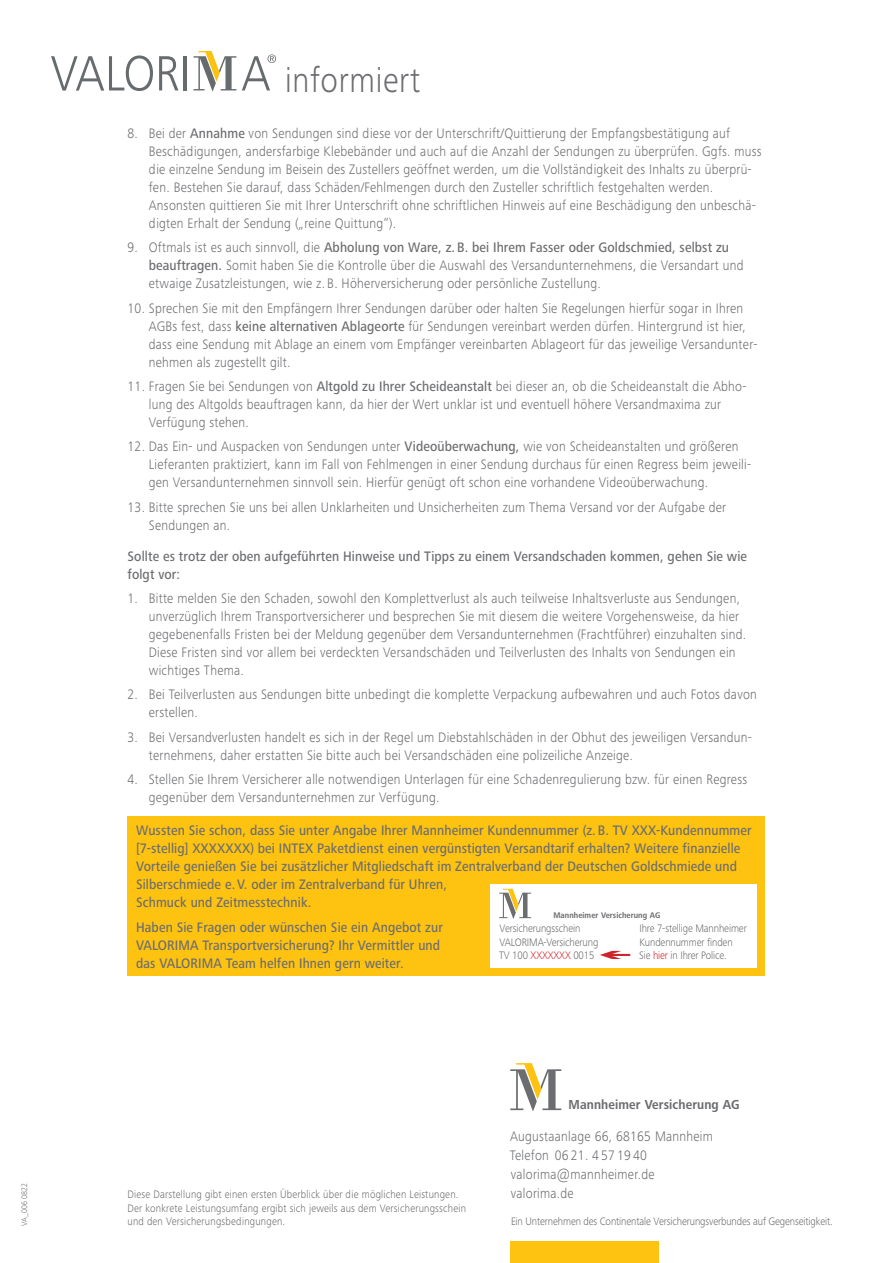
<style>
.page{position:relative;width:893px;height:1263px;background:#fff}
.page>*{position:absolute;margin:0;border:0;box-sizing:border-box;transform-origin:0 0}
.t1{font:300 36px "Frutiger Next Pro";letter-spacing:.02em;color:#6c6d70;scale:.9 1}
.t2{font:300 14.25px/18px "Frutiger Next Pro";letter-spacing:.02em;color:#6c6d70;scale:.9 1}
.t3{font:500 14.25px/18px "Frutiger Next Pro";letter-spacing:.01em;color:#6c6d70;scale:.9 1}
.t4{font:700 13.5px "Frutiger Next Pro";letter-spacing:.01em;color:#6c6d70;scale:.9 1}
.t5{font:300 11.25px/13.5px "Frutiger Next Pro";letter-spacing:-.01em;color:#6c6d70;scale:.9 1}
.t6{font:300 11.25px/13.5px "Frutiger Next Pro";letter-spacing:.02em;color:#6c6d70;scale:.9 1}
.t7{font:700 8.4px "Frutiger Next Pro";letter-spacing:.01em;color:#6c6d70;scale:.9 1}
.t8{font:300 8.25px "Frutiger Next Pro";letter-spacing:.02em;color:#6c6d70;scale:.9 1}
.s1{font-weight:500}
.s2{color:#d1232a}
</style>
<div class="page">
<div style="left:128px;top:816px;width:637px;height:160px;background:#fec210"></div>
<div style="left:510px;top:1242px;width:149px;height:21px;background:#fec210"></div>
<svg style="left:510px;top:1063px;width:51px;height:48px"></svg>
<svg style="left:194px;top:51px;width:42px;height:41px"></svg>
<hr style="left:183px;top:56px;width:4px;height:35px;background:#666b6d">
<svg style="left:51px;top:55px;width:102px;height:36px"></svg>
<svg style="left:159px;top:56px;width:19px;height:34px"></svg>
<svg style="left:242px;top:54px;width:34px;height:36px"></svg>
<div style="left:491px;top:884px;width:266px;height:84px;background:#fff"></div>
<svg style="left:499px;top:889px;width:32px;height:30px"></svg>
<p class="t8" style="left:20px;top:1226px;width:49px;rotate:-90deg">VA_006 0822</p>
<h1 class="t1" style="left:285px;top:59px;width:152px">informiert</h1>
<p class="t2" style="left:149px;top:124px;width:682px;text-indent:-21px">8. Bei der <span class="s1">Annahme</span> von Sendungen sind diese vor der Unterschrift/Quittierung der Empfangsbestätigung auf Beschädigungen, andersfarbige Klebebänder und auch auf die Anzahl der Sendungen zu überprüfen. Ggfs. muss die einzelne Sendung im Beisein des Zustellers geöffnet werden, um die Vollständigkeit des Inhalts zu überprü&shy;fen. Bestehen Sie darauf, dass Schäden/Fehlmengen durch den Zusteller schriftlich festgehalten werden.<br>Ansonsten quittieren Sie mit Ihrer Unterschrift ohne schriftlichen Hinweis auf eine Beschädigung den unbeschä&shy;digten Erhalt der Sendung („reine Quittung“).</p>
<p class="t2" style="left:149px;top:238px;width:662px;text-indent:-21px">9. Oftmals ist es auch sinnvoll, die <span class="s1">Abholung von Ware, z.B. bei Ihrem Fasser oder Goldschmied, selbst zu beauftragen.</span> Somit haben Sie die Kontrolle über die Auswahl des Versandunternehmens, die Versandart und etwaige Zusatzleistungen, wie z. B. Höherversicherung oder persönliche Zustellung.</p>
<p class="t2" style="left:149px;top:299px;width:678px;text-indent:-21px">10. Sprechen Sie mit den Empfängern Ihrer Sendungen darüber oder halten Sie Regelungen hierfür sogar in Ihren AGBs fest, dass <span class="s1">keine alternativen Ablageorte</span> für Sendungen vereinbart werden dürfen. Hintergrund ist hier, dass eine Sendung mit Ablage an einem vom Empfänger vereinbarten Ablageort für das jeweilige Versandunter&shy;nehmen als zugestellt gilt.</p>
<p class="t2" style="left:149px;top:377px;width:666px;text-indent:-21px">11. Fragen Sie bei Sendungen von <span class="s1">Altgold zu Ihrer Scheideanstalt</span> bei dieser an, ob die Scheideanstalt die Abho&shy;lung des Altgolds beauftragen kann, da hier der Wert unklar ist und eventuell höhere Versandmaxima zur<br>Verfügung stehen.</p>
<p class="t2" style="left:149px;top:438px;width:671px;text-indent:-21px">12. Das Ein- und Auspacken von Sendungen unter <span class="s1">Videoüberwachung,</span> wie von Scheideanstalten und größeren<br>Lieferanten praktiziert, kann im Fall von Fehlmengen in einer Sendung durchaus für einen Regress beim jeweili&shy;gen Versandunternehmen sinnvoll sein. Hierfür genügt oft schon eine vorhandene Videoüberwachung.</p>
<p class="t2" style="left:149px;top:498px;width:643px;text-indent:-21px">13. Bitte sprechen Sie uns bei allen Unklarheiten und Unsicherheiten zum Thema Versand vor der Aufgabe der<br>Sendungen an.</p>
<p class="t3" style="left:128px;top:547px;width:690px">Sollte es trotz der oben aufgeführten Hinweise und Tipps zu einem Versandschaden kommen, gehen Sie wie folgt vor:</p>
<p class="t2" style="left:149px;top:589px;width:665px;text-indent:-21px">1. Bitte melden Sie den Schaden, sowohl den Komplettverlust als auch teilweise Inhaltsverluste aus Sendungen, unverzüglich Ihrem Transportversicherer und besprechen Sie mit diesem die weitere Vorgehensweise, da hier gegebenenfalls Fristen bei der Meldung gegenüber dem Versandunternehmen (Frachtführer) einzuhalten sind.<br>Diese Fristen sind vor allem bei verdeckten Versandschäden und Teilverlusten des Inhalts von Sendungen ein wichtiges Thema.</p>
<p class="t2" style="left:149px;top:685px;width:677px;text-indent:-21px">2. Bei Teilverlusten aus Sendungen bitte unbedingt die komplette Verpackung aufbewahren und auch Fotos davon erstellen.</p>
<p class="t2" style="left:149px;top:728px;width:672px;text-indent:-21px">3. Bei Versandverlusten handelt es sich in der Regel um Diebstahlschäden in der Obhut des jeweiligen Versandun&shy;ternehmens, daher erstatten Sie bitte auch bei Versandschäden eine polizeiliche Anzeige.</p>
<p class="t2" style="left:149px;top:770px;width:666px;text-indent:-21px">4. Stellen Sie Ihrem Versicherer alle notwendigen Unterlagen für eine Schadenregulierung bzw. für einen Regress gegenüber dem Versandunternehmen zur Verfügung.</p>
<p class="t3" style="left:136px;top:821px;width:685px">Wussten Sie schon, dass Sie unter Angabe Ihrer Mannheimer Kundennummer (z.B. TV XXX-Kundennummer [7-stellig] XXXXXXX) bei INTEX Paketdienst einen vergünstigten Versandtarif erhalten? Weitere finanzielle Vorteile genießen Sie bei zusätzlicher Mitgliedschaft im Zentralverband der Deutschen Goldschmiede und Silberschmiede e.V. oder im Zentralverband für Uhren,<br>Schmuck und Zeitmesstechnik.</p>
<p class="t3" style="left:136px;top:918px;width:342px">Haben Sie Fragen oder wünschen Sie ein Angebot zur<br>VALORIMA Transportversicherung? Ihr Vermittler und das VALORIMA Team helfen Ihnen gern weiter.</p>
<p class="t7" style="left:553px;top:910px;width:120px">Mannheimer Versicherung AG</p>
<p class="t5" style="left:499px;top:922px;width:112px">Versicherungsschein<br>VALORIMA-Versicherung<br>TV 100 <span class="s2">XXXXXXX</span> 0015</p>
<p class="t5" style="left:639px;top:922px;width:121px">Ihre 7-stellige Mannheimer<br>Kundennummer finden<br>Sie <span class="s2">hier</span> in Ihrer Police.</p>
<p class="t6" style="left:128px;top:1187px;width:378px">Diese Darstellung gibt einen ersten Überblick über die möglichen Leistungen.<br>Der konkrete Leistungsumfang ergibt sich jeweils aus dem Versicherungsschein und den Versicherungsbedingungen.</p>
<p class="t4" style="left:569px;top:1097px;width:192px">Mannheimer Versicherung AG</p>
<p class="t2" style="left:510px;top:1127px;width:227px;line-height:18.8px">Augustaanlage 66, 68165 Mannheim<br>Telefon 06 21. 4 57 19 40 valorima@mannheimer.de valorima.de</p>
<p class="t5" style="left:511px;top:1214px;width:359px">Ein Unternehmen des Continentale Versicherungsverbundes auf Gegenseitigkeit.</p>
</div>
